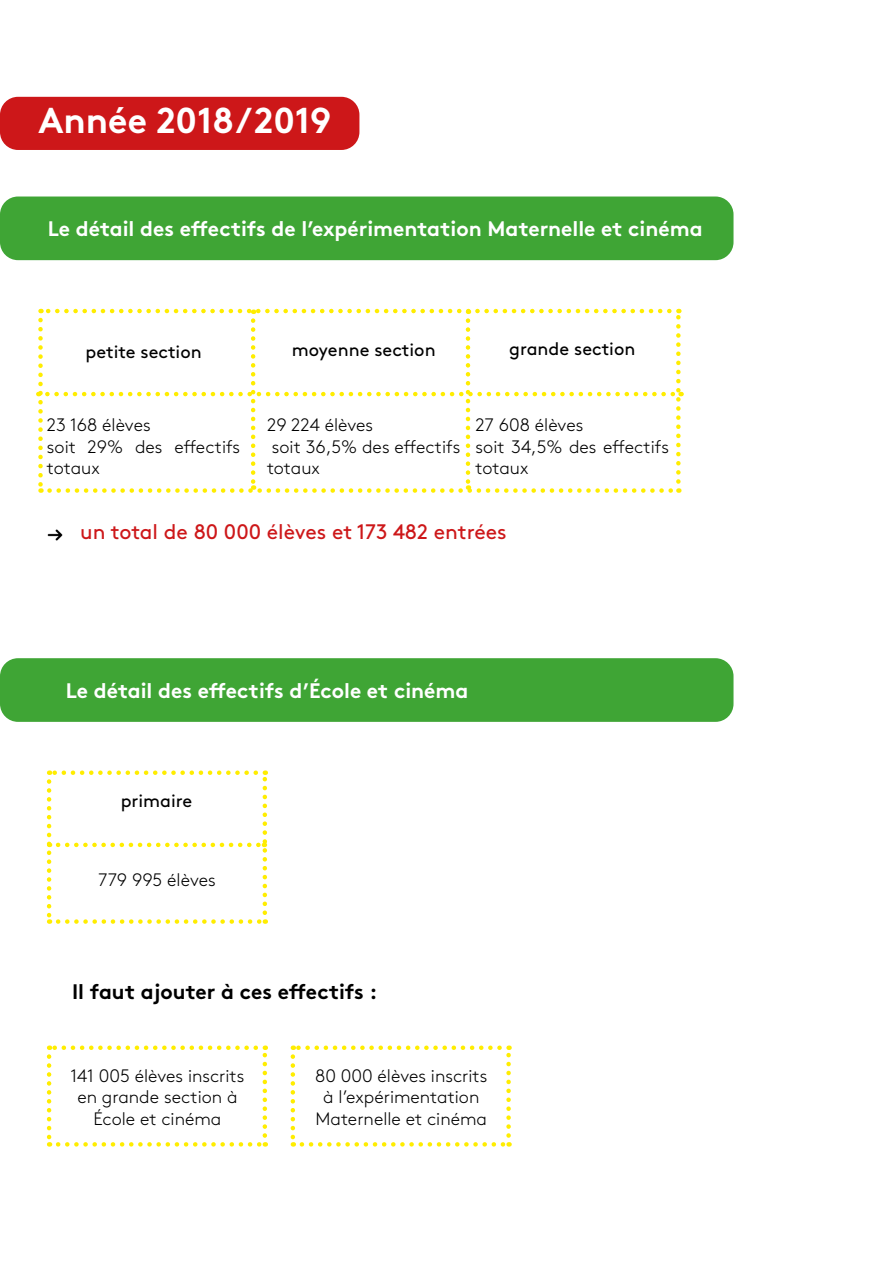
<style>
.page{position:relative;width:893px;height:1263px;background:#fff}
.page>*{position:absolute;margin:0;border:0;box-sizing:border-box;transform-origin:0 0}
.t1{font:700 36px "Brown Std";color:#fff}
.t2{font:700 21px "Brown Std";color:#fff}
.t3{font:21px "Brown Std";color:#cd1719}
.t4{font:700 21px "Brown Std";color:#000}
.t5{font:300 18px/21.6px "Brown Std";color:#000}
.t6{font:18px "Brown Std";color:#000}
</style>
<div class="page">
<svg style="left:38px;top:309px;width:644px;height:184px"></svg>
<svg style="left:47px;top:770px;width:220px;height:154px"></svg>
<svg style="left:47px;top:1056px;width:4px;height:90px"></svg>
<svg style="left:58px;top:1142px;width:208px;height:4px"></svg>
<svg style="left:263px;top:1045px;width:4px;height:90px"></svg>
<svg style="left:49px;top:1045px;width:207px;height:5px"></svg>
<svg style="left:291px;top:1056px;width:4px;height:90px"></svg>
<svg style="left:302px;top:1142px;width:208px;height:4px"></svg>
<svg style="left:506px;top:1045px;width:5px;height:90px"></svg>
<svg style="left:293px;top:1045px;width:207px;height:5px"></svg>
<div style="left:0;top:97px;width:359px;height:53px;background:#cd1719;border-radius:18px"></div>
<div style="left:0;top:196px;width:733px;height:64px;background:#3fa535;border-radius:18px"></div>
<div style="left:0;top:658px;width:733px;height:64px;background:#3fa535;border-radius:18px"></div>
<img style="left:47px;top:529px;width:16px;height:12px">
<h1 class="t1" style="left:39px;top:98px;width:294px">Année 2018/2019</h1>
<p class="t2" style="left:48px;top:216px;width:656px">Le détail des effectifs de l’expérimentation Maternelle et cinéma</p>
<p class="t6" style="left:86px;top:341px;width:118px">petite section</p>
<p class="t6" style="left:292px;top:339px;width:145px">moyenne section</p>
<p class="t6" style="left:509px;top:338px;width:128px">grande section</p>
<p class="t5" style="left:47px;top:414px;width:195px">23 168 élèves<br>soit 29% des effectifs totaux</p>
<p class="t5" style="left:267px;top:414px;width:195px">29 224 élèves<br>soit 36,5% des effectifs totaux</p>
<p class="t5" style="left:476px;top:414px;width:195px">27 608 élèves<br>soit 34,5% des effectifs totaux</p>
<p class="t3" style="left:80px;top:520px;width:428px">un total de 80 000 élèves et 173 482 entrées</p>
<p class="t2" style="left:66px;top:678px;width:404px">Le détail des effectifs d’École et cinéma</p>
<p class="t6" style="left:121px;top:791px;width:73px">primaire</p>
<p class="t5" style="left:98px;top:869px;width:119px">779 995 élèves</p>
<p class="t4" style="left:72px;top:979px;width:307px">Il faut ajouter à ces effectifs :</p>
<p class="t5" style="left:70px;top:1065px;width:176px;text-align:center">141 005 élèves inscrits en grande section à<br>École et cinéma</p>
<p class="t5" style="left:315px;top:1065px;width:174px;text-align:center">80 000 élèves inscrits à l’expérimentation<br>Maternelle et cinéma</p>
</div>
